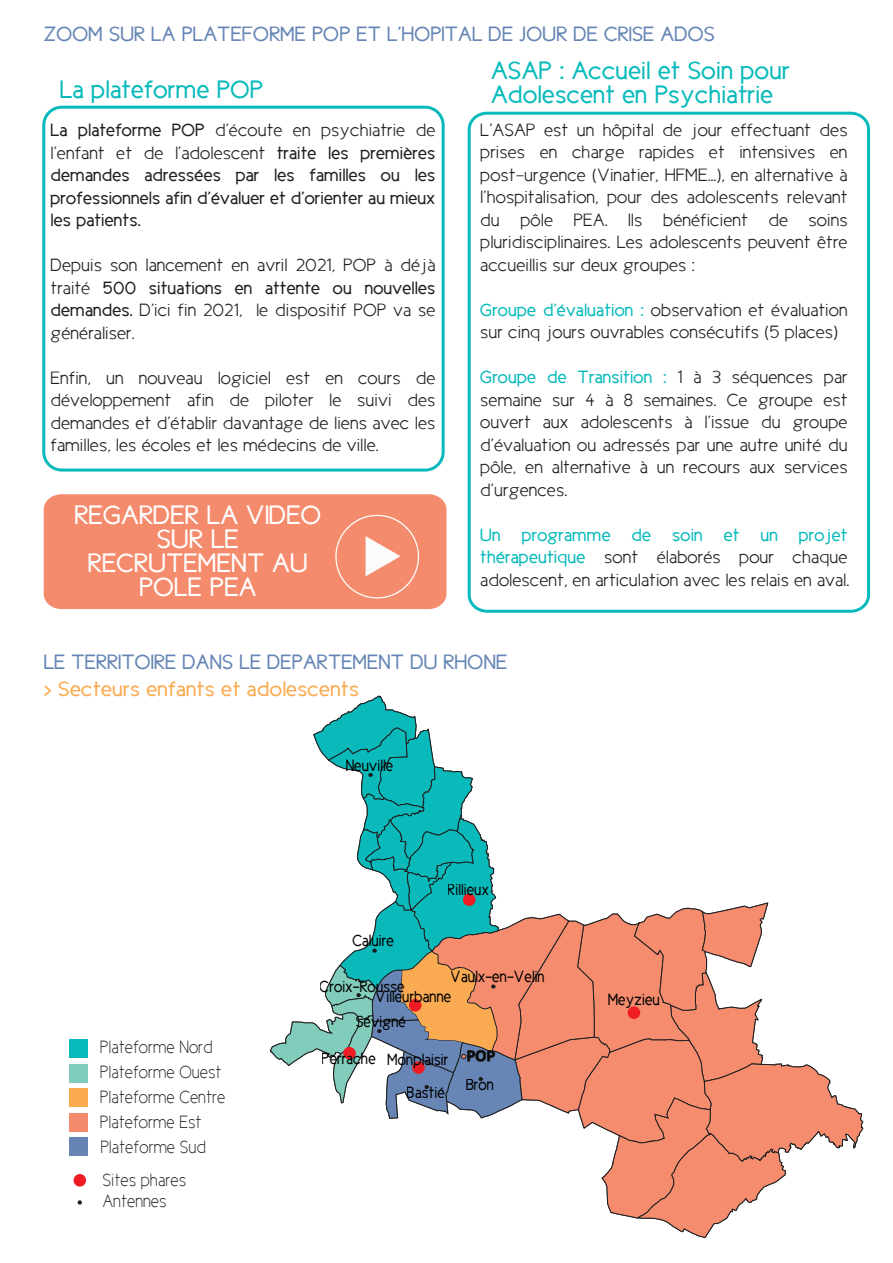
<style>
.page{position:relative;width:893px;height:1263px;background:#fff}
.page>*{position:absolute;margin:0;border:0;box-sizing:border-box;transform-origin:0 0}
.t1{font:27px/24px "Cicle Gordita";color:#fff;text-align:center;scale:1.11 1}
.t2{font:25.5px/24px "Cicle Gordita";color:#08babb;scale:1.11 1}
.t3{font:21px "Cicle Gordita";color:#6585b5;scale:1.11 1}
.t4{font:21px "Cicle Gordita";color:#faab50;scale:1.16 1}
.t5{font:18px/22.5px "Cicle Semi";color:#231f20;scale:1.11 1}
.t6{font:18px/22.5px "Cicle Gordita";color:#231f20;text-align:justify;scale:1.11 1}
.t7{font:18px/25px "Cicle Fina";color:#231f20}
.t8{font:18px "Cicle Gordita";color:#08babb;scale:1.11 1}
.t9{font:16.5px "Cicle Gordita";color:#000}
.t10{font:700 16.5px "Calibri";color:#000}
.s1{font-family:"Cicle Gordita"}
.s2{font-family:"Cicle Semi"}
.s3{font-family:"Cicle Gordita";color:#08babb}
.s4{font-family:"Cicle Semi";color:#231f20}
</style>
<div class="page">
<div style="left:44px;top:494px;width:402px;height:115px;background:#f58b6d"></div>
<div style="left:468px;top:112px;width:402px;height:501px;border:3px solid #08babb;border-radius:17px"></div>
<svg style="left:270px;top:695px;width:594px;height:543px"></svg>
<svg style="left:335px;top:515px;width:84px;height:83px;background:#f69b82"></svg>
<div style="left:69px;top:1113px;width:19px;height:19px;background:#f58b6d"></div>
<div style="left:69px;top:1088px;width:19px;height:19px;background:#faab50"></div>
<div style="left:69px;top:1039px;width:19px;height:19px;background:#08babb"></div>
<div style="left:69px;top:1063px;width:19px;height:19px;background:#80ccbb"></div>
<div style="left:69px;top:1137px;width:19px;height:19px;background:#6585b5"></div>
<div style="left:463px;top:893px;width:12px;height:13px;background:#ee1d23;border-radius:50%"></div>
<div style="left:628px;top:1006px;width:12px;height:13px;background:#ee1d23;border-radius:50%"></div>
<div style="left:409px;top:999px;width:12px;height:12px;background:#ee1d23;border-radius:50%"></div>
<div style="left:412px;top:1061px;width:13px;height:13px;background:#ee1d23;border-radius:50%"></div>
<div style="left:343px;top:1047px;width:13px;height:12px;background:#ee1d23;border-radius:50%"></div>
<div style="left:74px;top:1174px;width:12px;height:12px;background:#ee1d23;border-radius:50%"></div>
<svg style="left:78px;top:1200px;width:4px;height:5px"></svg>
<div style="left:42px;top:106px;width:403px;height:366px;border:3px solid #08babb;border-radius:18px"></div>
<p class="t3" style="left:44px;top:22px;width:606px">ZOOM SUR LA PLATEFORME POP ET L’HOPITAL DE JOUR DE CRISE ADOS</p>
<h2 class="t2" style="left:60px;top:78px;width:185px">La plateforme POP</h2>
<h2 class="t2" style="left:491px;top:58px;width:271px">ASAP : Accueil et Soin pour<br>Adolescent en Psychiatrie</h2>
<p class="t5" style="left:51px;top:119px;width:348px"><span class="s1">La plateforme POP</span> d’écoute en psychiatrie de l’enfant et de l’adolescent <span class="s1">traite les premières</span></p>
<p class="t6" style="left:51px;top:164px;width:348px">demandes adressées par les familles ou les professionnels afin d’évaluer et d’orienter au mieux les patients.</p>
<p class="t5" style="left:51px;top:254px;width:348px">Depuis son lancement en avril 2021, POP à déjà</p>
<p class="t6" style="left:51px;top:276px;width:348px"><span class="s2">traité</span> 500 situations en attente ou nouvelles</p>
<p class="t5" style="left:51px;top:299px;width:348px"><span class="s1">demandes.</span> D’ici fin 2021, le dispositif POP va se généraliser.</p>
<p class="t5" style="left:51px;top:366px;width:348px;text-align:justify">Enfin, un nouveau logiciel est en cours de développement afin de piloter le suivi des demandes et d’établir davantage de liens avec les familles, les écoles et les médecins de ville.</p>
<h1 class="t1" style="left:74px;top:503px;width:224px">REGARDER LA VIDEO<br>SUR LE<br>RECRUTEMENT AU<br>POLE PEA</h1>
<p class="t5" style="left:480px;top:118px;width:332px;text-align:justify">L’ASAP est un hôpital de jour effectuant des prises en charge rapides et intensives en post-urgence (Vinatier, HFME…), en alternative à l’hospitalisation, pour des adolescents relevant du pôle PEA. Ils bénéficient de soins pluridisciplinaires. Les adolescents peuvent être accueillis sur deux groupes :</p>
<p class="t5" style="left:480px;top:298px;width:332px"><span class="s3">Groupe d’évaluation :</span> observation et évaluation sur cinq jours ouvrables consécutifs (5 places)</p>
<p class="t8" style="left:480px;top:368px;width:332px">Groupe de Transition : <span class="s4">1 à 3 séquences par</span></p>
<p class="t5" style="left:480px;top:388px;width:332px;text-align:justify">semaine sur 4 à 8 semaines. Ce groupe est ouvert aux adolescents à l’issue du groupe d’évaluation ou adressés par une autre unité du pôle, en alternative à un recours aux services d’urgences.</p>
<p class="t8" style="left:480px;top:525px;width:332px">Un programme de soin et un projet</p>
<p class="t5" style="left:480px;top:546px;width:334px"><span class="s3">thérapeutique</span> sont élaborés pour chaque adolescent, en articulation avec les relais en aval.</p>
<p class="t3" style="left:44px;top:651px;width:419px">LE TERRITOIRE DANS LE DEPARTEMENT DU RHONE</p>
<p class="t4" style="left:44px;top:678px;width:274px">&gt; Secteurs enfants et adolescents</p>
<p class="t7" style="left:100px;top:1034px;width:123px">Plateforme Nord<br>Plateforme Ouest</p>
<p class="t7" style="left:100px;top:1084px;width:127px">Plateforme Centre<br>Plateforme Est</p>
<p class="t7" style="left:100px;top:1134px;width:107px">Plateforme Sud</p>
<p class="t7" style="left:102px;top:1169px;width:85px;line-height:21.6px">Sites phares<br>Antennes</p>
<p class="t9" style="left:345px;top:757px;width:49px">Neuville</p>
<p class="t9" style="left:448px;top:881px;width:43px">Rillieux</p>
<p class="t9" style="left:352px;top:932px;width:43px">Caluire</p>
<p class="t9" style="left:320px;top:978px;width:86px">Croix-Rousse</p>
<p class="t9" style="left:451px;top:968px;width:96px">Vaulx-en-Velin</p>
<p class="t9" style="left:376px;top:988px;width:77px">Villeurbanne</p>
<p class="t9" style="left:356px;top:1013px;width:52px">Sévigné</p>
<p class="t9" style="left:322px;top:1051px;width:128px">Perrache Monplaisir</p>
<p class="t10" style="left:466px;top:1045px;width:30px">POP</p>
<p class="t9" style="left:407px;top:1083px;width:89px">Bastié Bron</p>
<p class="t9" style="left:608px;top:991px;width:53px">Meyzieu</p>
</div>
